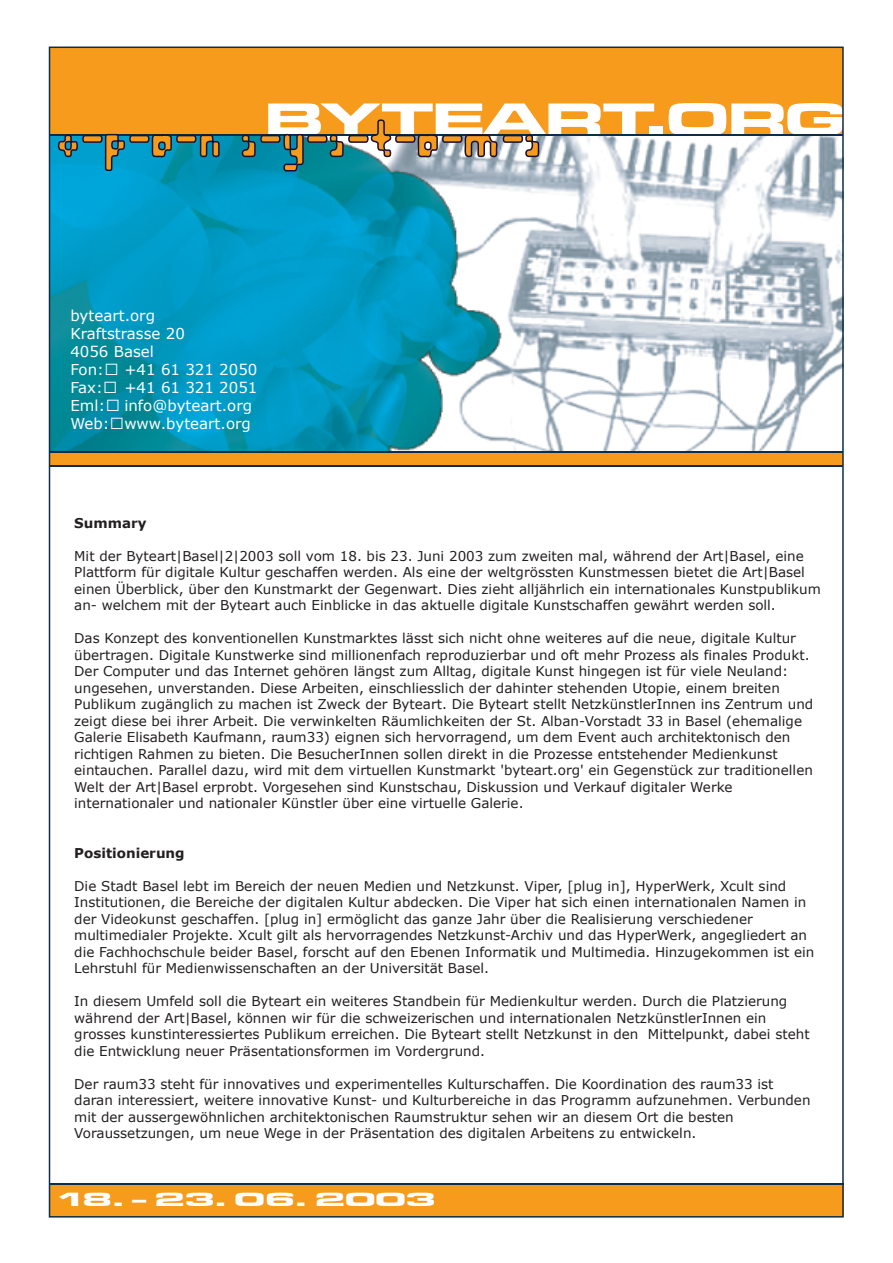
<style>
.page{position:relative;width:893px;height:1263px;background:#fff}
.page>*{position:absolute;margin:0;border:0;box-sizing:border-box;transform-origin:0 0}
.t1{font:51.15px "Equilibrium";color:#f79b1c;scale:.84 1}
.t2{font:19.8px "Microgramma D Bold Exte";color:#fff;scale:1.69 1}
.t3{font:15px/18px "Verdana";color:#fff}
.t4{font:13.5px/16.5px "Verdana";color:#231f20}
.t5{font:700 13.5px "Verdana";color:#231f20}
</style>
<div class="page">
<img style="left:52px;top:136px;width:788px;height:315px">
<div style="left:50px;top:1184px;width:793px;height:33px;background:#f79b1c"></div>
<div style="left:49px;top:48px;width:793px;height:86px;background:#f79b1c"></div>
<div style="left:49px;top:452px;width:794px;height:15px;background:#f79b1c"></div>
<hr style="left:49px;top:451px;width:794px;height:1px;background:#0d2e46">
<hr style="left:49px;top:466px;width:794px;height:1px;background:#0d2e46">
<hr style="left:49px;top:134px;width:793px;height:2px;background:#0d2e46">
<hr style="left:50px;top:1183px;width:793px;height:2px;background:#0d2e46">
<h1 class="t1" style="left:59px;top:120px;width:937px">o-p-e-n s-<sup>B</sup>y-<sup>Y</sup>s-t<sup>T</sup>-e<sup>E</sup>-m<sup>A</sup>-s<sup>RT.ORG</sup></h1>
<p class="t3" style="left:70px;top:306px;width:116px">byteart.org<br>Kraftstrasse 20<br>4056 Basel<br>Fon:</p>
<p class="t3" style="left:124px;top:360px;width:135px">+41 61 321 2050</p>
<p class="t3" style="left:70px;top:378px;width:34px">Fax:</p>
<p class="t3" style="left:124px;top:378px;width:135px">+41 61 321 2051</p>
<p class="t3" style="left:70px;top:396px;width:36px">Eml:</p>
<p class="t3" style="left:70px;top:396px;width:183px;text-align:right">info@byteart.org<br>Web: www.byteart.org</p>
<p class="t5" style="left:74px;top:514px;width:74px">Summary</p>
<p class="t4" style="left:74px;top:547px;width:748px">Mit der Byteart|Basel|2|2003 soll vom 18. bis 23. Juni 2003 zum zweiten mal, während der Art|Basel, eine Plattform für digitale Kultur geschaffen werden. Als eine der weltgrössten Kunstmessen bietet die Art|Basel einen Überblick, über den Kunstmarkt der Gegenwart. Dies zieht alljährlich ein internationales Kunstpublikum an- welchem mit der Byteart auch Einblicke in das aktuelle digitale Kunstschaffen gewährt werden soll.</p>
<p class="t4" style="left:74px;top:630px;width:740px">Das Konzept des konventionellen Kunstmarktes lässt sich nicht ohne weiteres auf die neue, digitale Kultur übertragen. Digitale Kunstwerke sind millionenfach reproduzierbar und oft mehr Prozess als finales Produkt.<br>Der Computer und das Internet gehören längst zum Alltag, digitale Kunst hingegen ist für viele Neuland: ungesehen, unverstanden. Diese Arbeiten, einschliesslich der dahinter stehenden Utopie, einem breiten Publikum zugänglich zu machen ist Zweck der Byteart. Die Byteart stellt NetzkünstlerInnen ins Zentrum und zeigt diese bei ihrer Arbeit. Die verwinkelten Räumlichkeiten der St. Alban-Vorstadt 33 in Basel (ehemalige Galerie Elisabeth Kaufmann, raum33) eignen sich hervorragend, um dem Event auch architektonisch den richtigen Rahmen zu bieten. Die BesucherInnen sollen direkt in die Prozesse entstehender Medienkunst eintauchen. Parallel dazu, wird mit dem virtuellen Kunstmarkt 'byteart.org' ein Gegenstück zur traditionellen Welt der Art|Basel erprobt. Vorgesehen sind Kunstschau, Diskussion und Verkauf digitaler Werke internationaler und nationaler Künstler über eine virtuelle Galerie.</p>
<p class="t5" style="left:74px;top:844px;width:112px">Positionierung</p>
<p class="t4" style="left:74px;top:877px;width:741px">Die Stadt Basel lebt im Bereich der neuen Medien und Netzkunst. Viper, [plug in], HyperWerk, Xcult sind Institutionen, die Bereiche der digitalen Kultur abdecken. Die Viper hat sich einen internationalen Namen in der Videokunst geschaffen. [plug in] ermöglicht das ganze Jahr über die Realisierung verschiedener multimedialer Projekte. Xcult gilt als hervorragendes Netzkunst-Archiv und das HyperWerk, angegliedert an die Fachhochschule beider Basel, forscht auf den Ebenen Informatik und Multimedia. Hinzugekommen ist ein Lehrstuhl für Medienwissenschaften an der Universität Basel.</p>
<p class="t4" style="left:74px;top:993px;width:736px">In diesem Umfeld soll die Byteart ein weiteres Standbein für Medienkultur werden. Durch die Platzierung während der Art|Basel, können wir für die schweizerischen und internationalen NetzkünstlerInnen ein grosses kunstinteressiertes Publikum erreichen. Die Byteart stellt Netzkunst in den Mittelpunkt, dabei steht die Entwicklung neuer Präsentationsformen im Vordergrund.</p>
<p class="t4" style="left:74px;top:1075px;width:737px">Der raum33 steht für innovatives und experimentelles Kulturschaffen. Die Koordination des raum33 ist daran interessiert, weitere innovative Kunst- und Kulturbereiche in das Programm aufzunehmen. Verbunden mit der aussergewöhnlichen architektonischen Raumstruktur sehen wir an diesem Ort die besten Voraussetzungen, um neue Wege in der Präsentation des digitalen Arbeitens zu entwickeln.</p>
<h2 class="t2" style="left:56px;top:1186px;width:227px">18. - 23. 06. 2003</h2>
</div>
